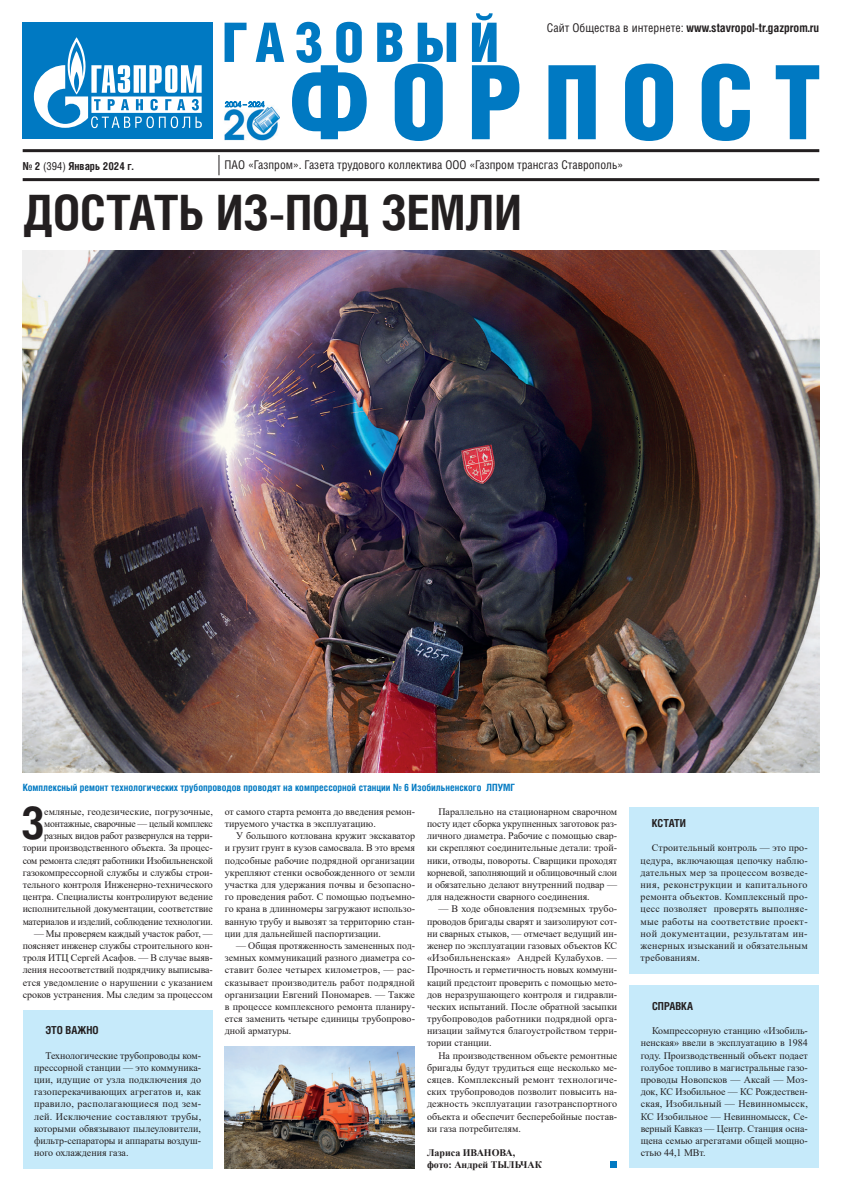
<style>
.page{position:relative;width:842px;height:1191px;background:#fff}
.page>*{position:absolute;margin:0;border:0;box-sizing:border-box;transform-origin:0 0}
.t1{font:700 48.7px "Helios Cond C";color:#231f20}
.t2{font:700 44.7px "Helios Cond C";color:#231f20}
.t3{font:12px "Helios Cond C";color:#231f20}
.t4{font:700 12px "Helios Cond C";letter-spacing:.005em;color:#231f20}
.t5{font:700 11px "Helios Cond C";color:#231f20}
.t6{font:10px/12.2px "Times New Roman";color:#231f20;text-align:justify}
.t7{font:700 10px "Helios Cond C";color:#0079c2}
.t8{font:700 10px/12.2px "Times New Roman";color:#231f20}
.s1{font-weight:400}
</style>
<div class="page">
<hr style="left:23px;top:149px;width:796px;height:3px;background:#231f20">
<hr style="left:23px;top:178px;width:796px;height:3px;background:#231f20">
<svg style="left:219px;top:155px;width:1px;height:20px"></svg>
<svg style="left:225px;top:23px;width:22px;height:39px"></svg>
<svg style="left:256px;top:23px;width:28px;height:39px"></svg>
<svg style="left:292px;top:22px;width:75px;height:117px"></svg>
<svg style="left:377px;top:23px;width:79px;height:118px"></svg>
<svg style="left:472px;top:13px;width:47px;height:126px"></svg>
<svg style="left:548px;top:65px;width:48px;height:74px"></svg>
<svg style="left:625px;top:64px;width:48px;height:77px"></svg>
<svg style="left:702px;top:64px;width:48px;height:77px"></svg>
<svg style="left:776px;top:65px;width:43px;height:74px"></svg>
<div style="left:23px;top:23px;width:190px;height:116px;background:#0079c2"></div>
<svg style="left:34px;top:37px;width:168px;height:91px"></svg>
<img style="left:224px;top:103px;width:56px;height:37px">
<svg style="left:225px;top:107px;width:40px;height:1px"></svg>
<svg style="left:225px;top:101px;width:40px;height:6px"></svg>
<img style="left:23px;top:251px;width:796px;height:521px">
<img style="left:225px;top:1046px;width:190px;height:122px">
<div style="left:23px;top:1010px;width:190px;height:158px;background:#c6eafa"></div>
<div style="left:629px;top:985px;width:190px;height:183px;background:#c6eafa"></div>
<div style="left:629px;top:807px;width:190px;height:166px;background:#c6eafa"></div>
<div style="left:610px;top:1161px;width:7px;height:7px;background:#0079c2"></div>
<p class="t5" style="left:23px;top:159px;width:112px">№ 2 <span class="s1">(394)</span> Январь 2024 г.</p>
<p class="t4" style="left:547px;top:20px;width:274px"><span class="s1">Сайт Общества в интернете:</span> www.stavropol-tr.gazprom.ru</p>
<p class="t3" style="left:225px;top:158px;width:400px">ПАО «Газпром». Газета трудового коллектива ООО «Газпром трансгаз Ставрополь»</p>
<h1 class="t1" style="left:23px;top:183px;width:500px">ДОСТАТЬ ИЗ-ПОД ЗЕМЛИ</h1>
<p class="t7" style="left:23px;top:781px;width:494px">Комплексный ремонт технологических трубопроводов проводят на компрессорной станции № 6 Изобильненского ЛПУМГ</p>
<h2 class="t2" style="left:21px;top:796px;width:25px">З</h2>
<p class="t6" style="left:23px;top:805px;width:192px;text-align:right">емляные, геодезические, погрузочные, монтажные, сварочные — целый комплекс разных видов работ развернулся на терри&shy;тории производственного объекта. За процес&shy;сом ремонта следят работники Изобильненской газокомпрессорной службы и службы строи&shy;тельного контроля Инженерно-технического центра. Специалисты контролируют ведение исполнительной документации, соответствие материалов и изделий, соблюдение технологии.</p>
<p class="t6" style="left:23px;top:927px;width:192px;text-indent:11px">— Мы проверяем каждый участок работ, — поясняет инженер службы строительного кон&shy;троля ИТЦ Сергей Асафов. — В случае выяв&shy;ления несоответствий подрядчику выписыва&shy;ется уведомление о нарушении с указанием сроков устранения. Мы следим за процессом</p>
<p class="t5" style="left:45px;top:1023px;width:55px">ЭТО ВАЖНО</p>
<p class="t6" style="left:34px;top:1048px;width:169px;text-indent:11px">Технологические трубопроводы ком&shy;прессорной станции — это коммуника&shy;ции, идущие от узла подключения до газоперекачивающих агрегатов и, как правило, располагающиеся под зем&shy;лей. Исключение составляют трубы, которыми обвязывают пылеуловители, фильтр-сепараторы и аппараты воздуш&shy;ного охлаждения газа.</p>
<p class="t6" style="left:225px;top:805px;width:192px">от самого старта ремонта до введения ремон&shy;тируемого участка в эксплуатацию.</p>
<p class="t6" style="left:225px;top:829px;width:192px;text-indent:11px">У большого котлована кружит экскаватор и грузит грунт в кузов самосвала. В это время подсобные рабочие подрядной организации укрепляют стенки освобожденного от земли участка для удержания почвы и безопасно&shy;го проведения работ. С помощью подъемно&shy;го крана в длинномеры загружают использо&shy;ванную трубу и вывозят за территорию стан&shy;ции для дальнейшей паспортизации.</p>
<p class="t6" style="left:225px;top:939px;width:192px;text-indent:11px">— Общая протяженность замененных под&shy;земных коммуникаций разного диаметра со&shy;ставит более четырех километров, — рас&shy;сказывает производитель работ подрядной организации Евгений Пономарев. — Также в процессе комплексного ремонта планиру&shy;ется заменить четыре единицы трубопрово&shy;дной арматуры.</p>
<p class="t6" style="left:427px;top:805px;width:192px;text-indent:11px">Параллельно на стационарном сварочном посту идет сборка укрупненных заготовок раз&shy;личного диаметра. Рабочие с помощью свар&shy;ки скрепляют соединительные детали: трой&shy;ники, отводы, повороты. Сварщики проходят корневой, заполняющий и облицовочный слои и обязательно делают внутренний подвар — для надежности сварного соединения.</p>
<p class="t6" style="left:427px;top:902px;width:192px;text-indent:11px">— В ходе обновления подземных трубо&shy;проводов бригады сварят и заизолируют сот&shy;ни сварных стыков, — отмечает ведущий ин&shy;женер по эксплуатации газовых объектов КС «Изобильненская» Андрей Кулабухов. — Прочность и герметичность новых коммуни&shy;каций предстоит проверить с помощью мето&shy;дов неразрушающего контроля и гидравли&shy;ческих испытаний. После обратной засыпки трубопроводов работники подрядной орга&shy;низации займутся благоустройством терри&shy;тории станции.</p>
<p class="t6" style="left:427px;top:1048px;width:192px;text-indent:11px">На производственном объекте ремонтные бригады будут трудиться еще несколько ме&shy;сяцев. Комплексный ремонт технологиче&shy;ских трубопроводов позволит повысить на&shy;дежность эксплуатации газотранспортного объекта и обеспечит бесперебойные постав&shy;ки газа потребителям.</p>
<p class="t8" style="left:427px;top:1146px;width:116px">Лариса ИВАНОВА, фото: Андрей ТЫЛЬЧАК</p>
<p class="t5" style="left:652px;top:816px;width:36px">КСТАТИ</p>
<p class="t6" style="left:640px;top:841px;width:169px;text-indent:11px">Строительный контроль — это про&shy;цедура, включающая цепочку наблю&shy;дательных мер за процессом возведе&shy;ния, реконструкции и капитального ремонта объектов. Комплексный про&shy;цесс позволяет проверять выполняе&shy;мые работы на соответствие проект&shy;ной документации, результатам ин&shy;женерных изысканий и обязательным требованиям.</p>
<p class="t5" style="left:652px;top:999px;width:42px">СПРАВКА</p>
<p class="t6" style="left:641px;top:1024px;width:169px;text-indent:11px">Компрессорную станцию «Изобиль&shy;ненская» ввели в эксплуатацию в 1984 году. Производственный объект подает голубое топливо в магистральные газо&shy;проводы Новопсков — Аксай — Моз&shy;док, КС Изобильное — КС Рождествен&shy;ская, Изобильный — Невинномысск, КС Изобильное — Невинномысск, Се&shy;верный Кавказ — Центр. Станция осна&shy;щена семью агрегатами общей мощно&shy;стью 44,1 МВт.</p>
</div>
